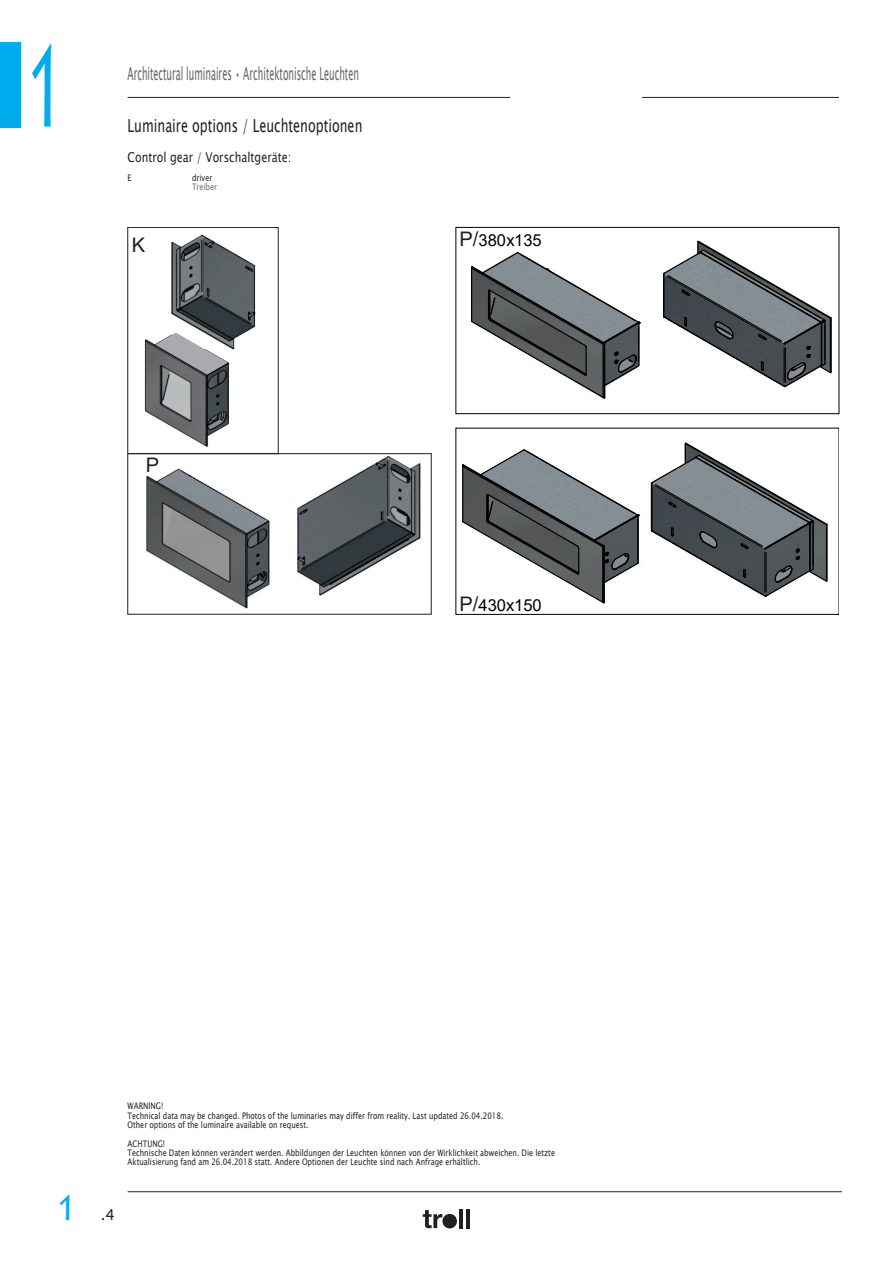
<style>
.page{position:relative;width:893px;height:1263px;background:#fff}
.page>*{position:absolute;margin:0;border:0;box-sizing:border-box;transform-origin:0 0}
.t1{font:115.5px "Lithos Pro";color:#00aeef;scale:.6 1}
.t2{font:36px "Lithos Pro";color:#00aeef}
.t3{font:20.1px "Arial";color:#231f20}
.t4{font:18px "Lucida Sans Unicode";color:#636366;scale:.5 1}
.t5{font:18px "Lucida Sans Unicode";color:#231f20;scale:.7 1}
.t6{font:16.5px "Arial";color:#000001}
.t7{font:15px "Lucida Sans Unicode";color:#231f20}
.t8{font:13.5px "Lucida Sans Unicode";color:#231f20;scale:.8 1}
.t9{font:9px "Lucida Sans Unicode";color:#231f20;scale:.8 1}
.t10{font:9px "Lucida Sans Unicode";color:#6c6d70;scale:.8 1}
.s1{font-size:20.1px;color:#231f20}
</style>
<div class="page">
<svg style="left:423px;top:1210px;width:19px;height:18px"></svg>
<hr style="left:460px;top:1209px;width:3px;height:19px;background:#231f20">
<hr style="left:466px;top:1209px;width:4px;height:19px;background:#231f20">
<div style="left:442px;top:1214px;width:15px;height:14px;background:#231f20;border-radius:50%"></div>
<hr style="left:128px;top:97px;width:382px;height:1px;background:#231f20">
<hr style="left:642px;top:97px;width:197px;height:1px;background:#231f20">
<hr style="left:128px;top:1191px;width:714px;height:1px;background:#231f20">
<div style="left:0;top:43px;width:21px;height:85px;background:#00aeef"></div>
<img style="left:146px;top:456px;width:275px;height:153px">
<div style="left:142px;top:455px;width:206px;height:12px;background:#fff"></div>
<img style="left:144px;top:234px;width:112px;height:213px">
<svg style="left:155px;top:332px;width:73px;height:42px"></svg>
<div style="left:128px;top:227px;width:150px;height:227px;border:1px solid #231f20"></div>
<svg style="left:663px;top:240px;width:169px;height:148px"></svg>
<svg style="left:471px;top:251px;width:169px;height:148px"></svg>
<img style="left:455px;top:443px;width:185px;height:164px">
<svg style="left:461px;top:448px;width:178px;height:156px"></svg>
<svg style="left:650px;top:442px;width:178px;height:155px"></svg>
<div style="left:456px;top:227px;width:383px;height:187px;border:1px solid #000001"></div>
<h1 class="t1" style="left:21px;top:20px;width:83px">1</h1>
<h3 class="t4" style="left:128px;top:59px;width:464px">Architectural luminaires • Architektonische Leuchten</h3>
<p class="t5" style="left:128px;top:111px;width:337px">Luminaire options / Leuchtenoptionen</p>
<p class="t8" style="left:128px;top:147px;width:206px">Control gear / Vorschaltgeräte:</p>
<p class="t9" style="left:128px;top:171px;width:6px">E</p>
<p class="t9" style="left:192px;top:171px;width:27px">driver</p>
<p class="t10" style="left:192px;top:180px;width:33px">Treiber</p>
<p class="t3" style="left:132px;top:231px;width:15px">K</p>
<p class="t3" style="left:146px;top:451px;width:15px">P</p>
<p class="t6" style="left:459px;top:229px;width:84px"><span class="s1">P/</span>380x135</p>
<p class="t6" style="left:459px;top:594px;width:84px"><span class="s1">P/</span>430x150</p>
<h2 class="t2" style="left:54px;top:1187px;width:27px">1</h2>
<p class="t9" style="left:128px;top:1099px;width:46px">WARNING!</p>
<p class="t9" style="left:128px;top:1108px;width:471px">Technical data may be changed. Photos of the luminaries may differ from reality. Last updated 26.04.2018.</p>
<p class="t9" style="left:128px;top:1118px;width:228px">Other options of the luminaire available on request.</p>
<p class="t9" style="left:128px;top:1136px;width:48px">ACHTUNG!</p>
<p class="t9" style="left:128px;top:1145px;width:536px">Technische Daten können verändert werden. Abbildungen der Leuchten können von der Wirklichkeit abweichen. Die letzte</p>
<p class="t9" style="left:128px;top:1155px;width:442px">Aktualisierung fand am 26.04.2018 statt. Andere Optionen der Leuchte sind nach Anfrage erhältlich.</p>
<h3 class="t7" style="left:101px;top:1203px;width:16px">.4</h3>
</div>
